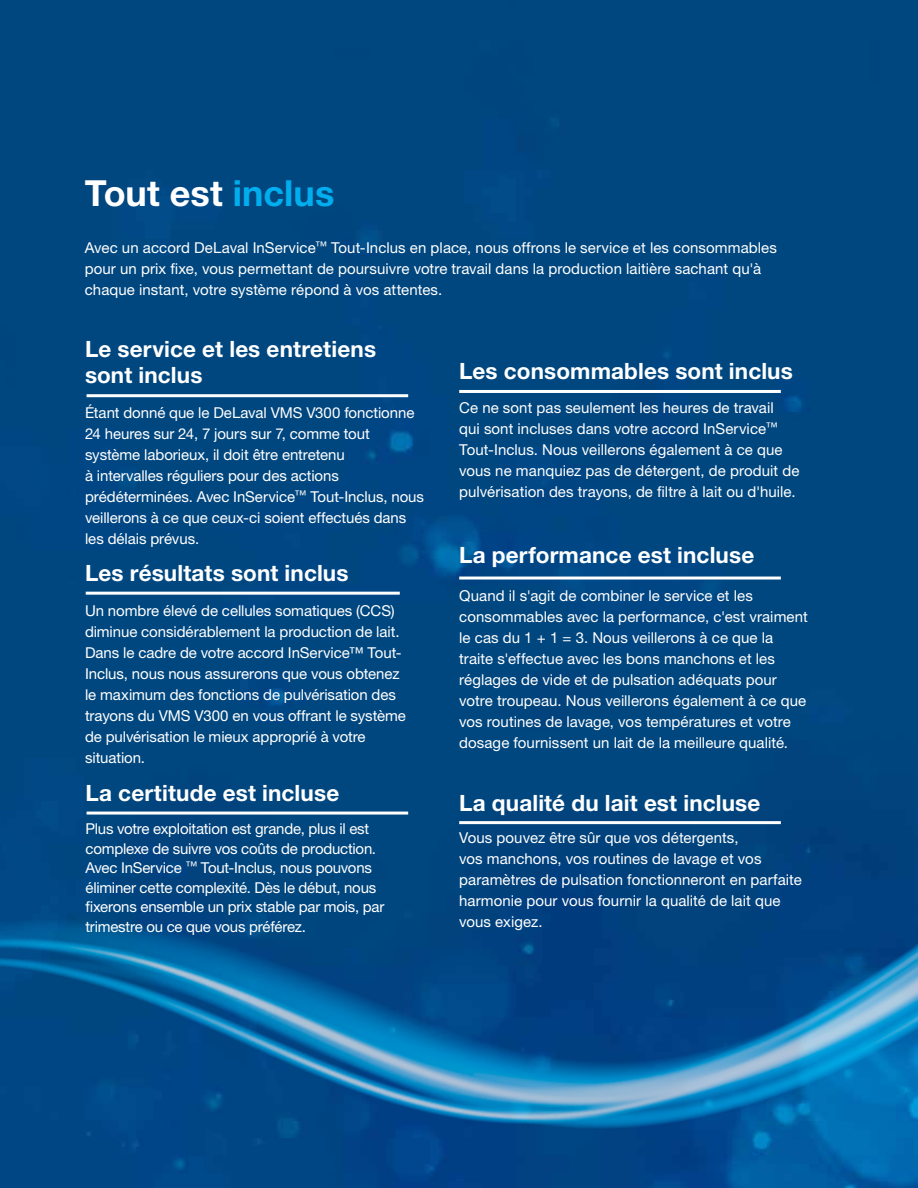
<style>
.page{position:relative;width:918px;height:1188px;background:#fff}
.page>*{position:absolute;margin:0;border:0;box-sizing:border-box;transform-origin:0 0}
.t1{font:700 36px "Helvetica Neue LT Std";letter-spacing:.005em;color:#fff}
.t2{font:700 22.5px/25.5px "Helvetica Neue LT Std";letter-spacing:.005em;color:#fff}
.t3{font:15px/21px "Helvetica Neue LT Std";color:#fff}
.s1{color:#00aeef}
</style>
<div class="page">
<div style="left:0;top:0;width:918px;height:487px;background:#00477f"></div>
<img style="left:0;top:487px;width:918px;height:701px">
<hr style="left:87px;top:394px;width:321px;height:3px;background:#fff">
<hr style="left:459px;top:390px;width:322px;height:3px;background:#fff">
<hr style="left:87px;top:812px;width:321px;height:3px;background:#fff">
<hr style="left:459px;top:821px;width:322px;height:3px;background:#fff">
<hr style="left:459px;top:577px;width:322px;height:3px;background:#fff">
<hr style="left:86px;top:592px;width:314px;height:3px;background:#fff">
<h1 class="t1" style="left:85px;top:171px;width:251px">Tout est <span class="s1">inclus</span></h1>
<p class="t3" style="left:85px;top:237px;width:694px">Avec un accord DeLaval InService<sup>™</sup> Tout-Inclus en place, nous offrons le service et les consommables pour un prix fixe, vous permettant de poursuivre votre travail dans la production laitière sachant qu'à chaque instant, votre système répond à vos attentes.</p>
<h2 class="t2" style="left:85px;top:336px;width:293px">Le service et les entretiens sont inclus</h2>
<p class="t3" style="left:85px;top:402px;width:340px">Étant donné que le DeLaval VMS V300 fonctionne 24 heures sur 24, 7 jours sur 7, comme tout système laborieux, il doit être entretenu<br>à intervalles réguliers pour des actions prédéterminées. Avec InService<sup>™</sup> Tout-Inclus, nous veillerons à ce que ceux-ci soient effectués dans les délais prévus.</p>
<h2 class="t2" style="left:85px;top:560px;width:265px">Les résultats sont inclus</h2>
<p class="t3" style="left:85px;top:600px;width:322px">Un nombre élevé de cellules somatiques (CCS) diminue considérablement la production de lait.<br>Dans le cadre de votre accord InService™ Tout-Inclus, nous nous assurerons que vous obtenez le maximum des fonctions de pulvérisation des trayons du VMS V300 en vous offrant le système de pulvérisation le mieux approprié à votre situation.</p>
<h2 class="t2" style="left:86px;top:780px;width:255px">La certitude est incluse</h2>
<p class="t3" style="left:86px;top:819px;width:300px;line-height:19.5px">Plus votre exploitation est grande, plus il est complexe de suivre vos coûts de production.<br>Avec InService <sup>™</sup> Tout-Inclus, nous pouvons éliminer cette complexité. Dès le début, nous fixerons ensemble un prix stable par mois, par trimestre ou ce que vous préférez.</p>
<h2 class="t2" style="left:459px;top:357px;width:335px">Les consommables sont inclus</h2>
<p class="t3" style="left:459px;top:397px;width:342px">Ce ne sont pas seulement les heures de travail<br>qui sont incluses dans votre accord InService<sup>™ </sup>Tout-Inclus. Nous veillerons également à ce que vous ne manquiez pas de détergent, de produit de pulvérisation des trayons, de filtre à lait ou d'huile.</p>
<h2 class="t2" style="left:459px;top:542px;width:297px">La performance est incluse</h2>
<p class="t3" style="left:459px;top:585px;width:350px">Quand il s'agit de combiner le service et les consommables avec la performance, c'est vraiment le cas du 1 + 1 = 3. Nous veillerons à ce que la traite s'effectue avec les bons manchons et les réglages de vide et de pulsation adéquats pour votre troupeau. Nous veillerons également à ce que vos routines de lavage, vos températures et votre dosage fournissent un lait de la meilleure qualité.</p>
<h2 class="t2" style="left:459px;top:789px;width:303px">La qualité du lait est incluse</h2>
<p class="t3" style="left:459px;top:827px;width:344px">Vous pouvez être sûr que vos détergents,<br>vos manchons, vos routines de lavage et vos paramètres de pulsation fonctionneront en parfaite harmonie pour vous fournir la qualité de lait que vous exigez.</p>
</div>
